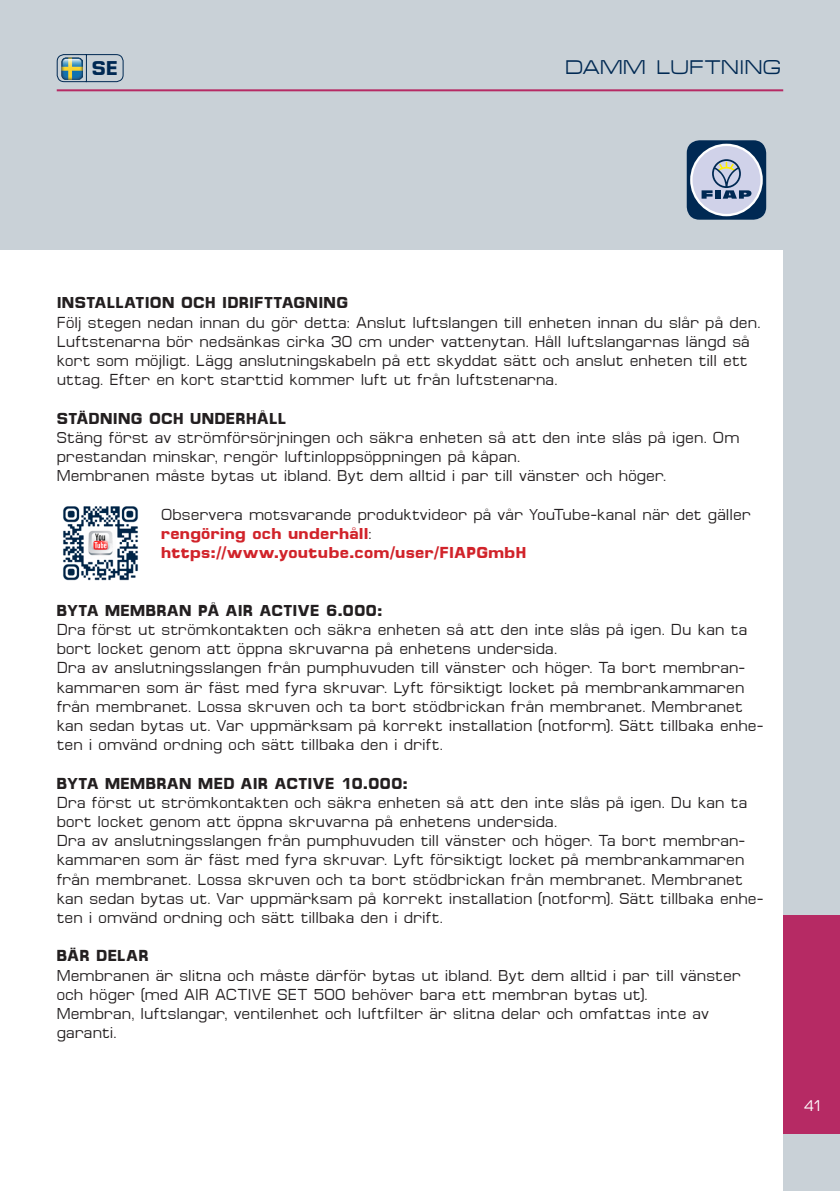
<style>
.page{position:relative;width:840px;height:1191px;background:#fff}
.page>*{position:absolute;margin:0;border:0;box-sizing:border-box;transform-origin:0 0}
.t1{font:20px "Micro Extend FLF";letter-spacing:.025em;color:#002953}
.t2{font:700 20px "Micro FLF";color:#002953}
.t3{font:16px/19.2px "Micro FLF";letter-spacing:.01em;color:#231f20}
.t4{font:700 16px "Micro FLF";letter-spacing:.025em;color:#231f20}
.t5{font:15.6px "Micro FLF";color:#fff}
.s1{font-weight:700;color:#d1232a}
</style>
<div class="page">
<div style="left:782px;top:0;width:57px;height:1191px;background:#c9d1d7"></div>
<div style="left:0;top:0;width:839px;height:250px;background:#c9d1d7"></div>
<div style="left:782px;top:915px;width:57px;height:218px;background:#b62a64"></div>
<hr style="left:57px;top:89px;width:725px;height:2px;background:#b62a64">
<svg style="left:56px;top:54px;width:68px;height:29px"></svg>
<img style="left:61px;top:57px;width:22px;height:22px">
<div style="left:686px;top:140px;width:79px;height:80px;background:#002953;border-radius:13px"></div>
<svg style="left:689px;top:144px;width:73px;height:72px"></svg>
<div style="left:692px;top:146px;width:68px;height:68px;background:#d0d2e9;border-radius:50%"></div>
<svg style="left:701px;top:159px;width:50px;height:40px"></svg>
<img style="left:63px;top:506px;width:75px;height:75px">
<p class="t2" style="left:92px;top:57px;width:27px">SE</p>
<p class="t1" style="left:565px;top:57px;width:217px">DAMM LUFTNING</p>
<p class="t4" style="left:57px;top:294px;width:292px">INSTALLATION OCH IDRIFTTAGNING</p>
<p class="t3" style="left:57px;top:313px;width:704px">Följ stegen nedan innan du gör detta: Anslut luftslangen till enheten innan du slår på den.<br>Luftstenarna bör nedsänkas cirka 30 cm under vattenytan. Håll luftslangarnas längd så kort som möjligt. Lägg anslutningskabeln på ett skyddat sätt och anslut enheten till ett uttag. Efter en kort starttid kommer luft ut från luftstenarna.</p>
<p class="t4" style="left:57px;top:409px;width:231px">STÄDNING OCH UNDERHÅLL</p>
<p class="t3" style="left:57px;top:428px;width:683px">Stäng först av strömförsörjningen och säkra enheten så att den inte slås på igen. Om prestandan minskar, rengör luftinloppsöppningen på kåpan.<br>Membranen måste bytas ut ibland. Byt dem alltid i par till vänster och höger.</p>
<p class="t3" style="left:161px;top:505px;width:591px">Observera motsvarande produktvideor på vår YouTube-kanal när det gäller <span class="s1">rengöring och underhåll</span>:<br><span class="s1">https://www.youtube.com/user/FIAPGmbH</span></p>
<p class="t4" style="left:57px;top:601px;width:327px">BYTA MEMBRAN PÅ AIR ACTIVE 6.000:</p>
<p class="t3" style="left:57px;top:620px;width:708px">Dra först ut strömkontakten och säkra enheten så att den inte slås på igen. Du kan ta bort locket genom att öppna skruvarna på enhetens undersida.<br>Dra av anslutningsslangen från pumphuvuden till vänster och höger. Ta bort membran&shy;kammaren som är fäst med fyra skruvar. Lyft försiktigt locket på membrankammaren från membranet. Lossa skruven och ta bort stödbrickan från membranet. Membranet kan sedan bytas ut. Var uppmärksam på korrekt installation (notform). Sätt tillbaka enhe&shy;ten i omvänd ordning och sätt tillbaka den i drift.</p>
<p class="t4" style="left:57px;top:774px;width:352px">BYTA MEMBRAN MED AIR ACTIVE 10.000:</p>
<p class="t3" style="left:57px;top:793px;width:708px">Dra först ut strömkontakten och säkra enheten så att den inte slås på igen. Du kan ta bort locket genom att öppna skruvarna på enhetens undersida.<br>Dra av anslutningsslangen från pumphuvuden till vänster och höger. Ta bort membran&shy;kammaren som är fäst med fyra skruvar. Lyft försiktigt locket på membrankammaren från membranet. Lossa skruven och ta bort stödbrickan från membranet. Membranet kan sedan bytas ut. Var uppmärksam på korrekt installation (notform). Sätt tillbaka enhe&shy;ten i omvänd ordning och sätt tillbaka den i drift.</p>
<p class="t4" style="left:57px;top:946px;width:93px">BÄR DELAR</p>
<p class="t3" style="left:57px;top:965px;width:685px">Membranen är slitna och måste därför bytas ut ibland. Byt dem alltid i par till vänster och höger (med AIR ACTIVE SET 500 behöver bara ett membran bytas ut).<br>Membran, luftslangar, ventilenhet och luftfilter är slitna delar och omfattas inte av garanti.</p>
<p class="t5" style="left:803px;top:1097px;width:20px">41</p>
</div>
